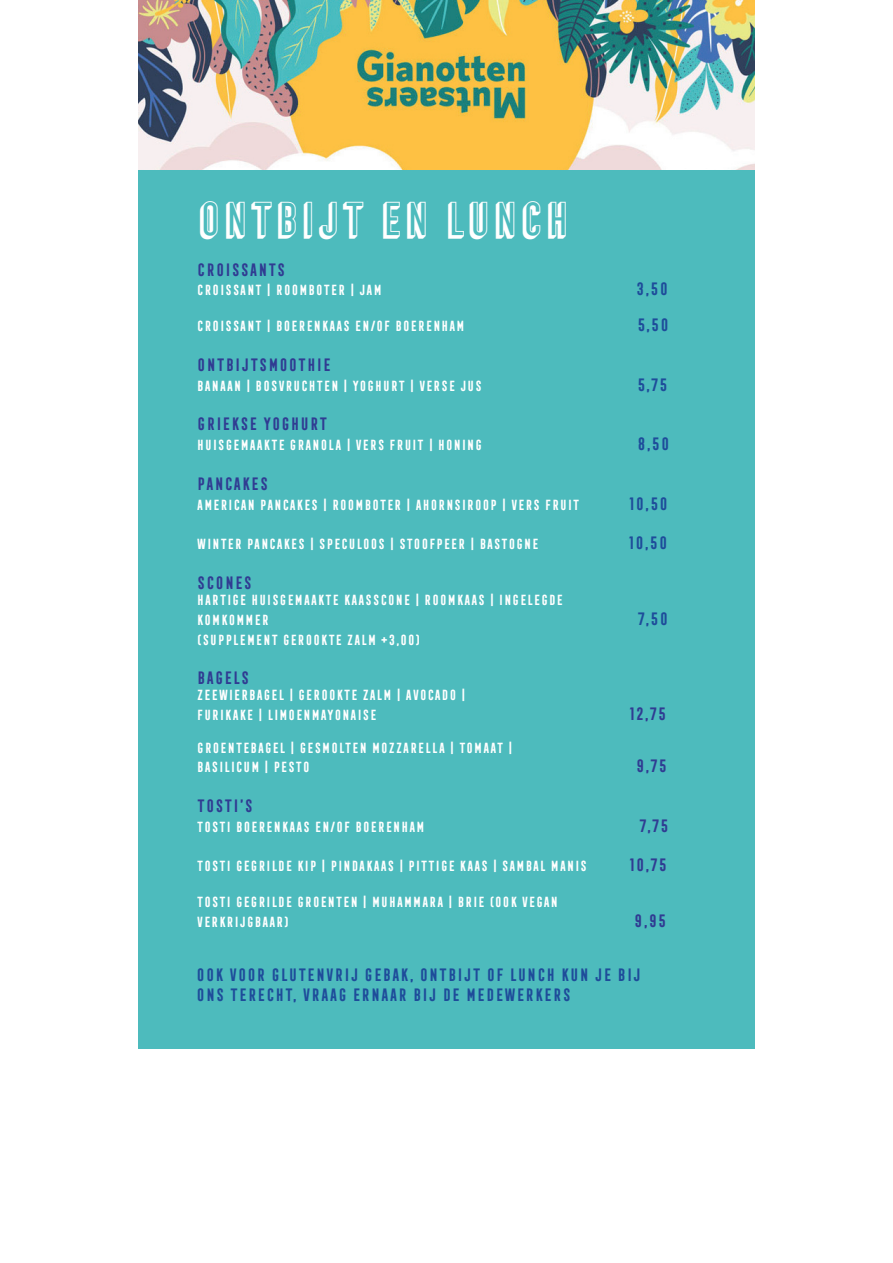
<style>
.page{position:relative;width:893px;height:1263px;background:#fff}
.page>*{position:absolute;margin:0;border:0;box-sizing:border-box;transform-origin:0 0}
.t1{font:45px "Frontage Condensed 3 D";color:#fff}
.t2{font:700 16.5px/19.8px "Frontage Condensed";color:#1e4c9a}
.t3{font:700 16.5px "Frontage Condensed";color:#303c92}
.t4{font:700 13.5px/19.8px "Frontage Condensed";color:#fff}
</style>
<div class="page">
<img style="left:138px;top:0;width:617px;height:170px">
<div style="left:138px;top:170px;width:617px;height:940px;background:#4dbbbd"></div>
<div style="left:91px;top:1049px;width:705px;height:213px;background:#fff"></div>
<h1 class="t1" style="left:196px;top:194px;width:375px">ONTBIJT EN LUNCH</h1>
<p class="t3" style="left:196px;top:260px;width:91px">CROISSANTS</p>
<p class="t4" style="left:196px;top:280px;width:187px">CROISSANT | ROOMBOTER | JAM</p>
<p class="t2" style="left:635px;top:279px;width:34px">3,50</p>
<p class="t4" style="left:196px;top:316px;width:270px">CROISSANT | BOERENKAAS EN/OF BOERENHAM</p>
<p class="t2" style="left:636px;top:315px;width:34px">5,50</p>
<p class="t3" style="left:196px;top:355px;width:136px">ONTBIJTSMOOTHIE</p>
<p class="t4" style="left:196px;top:376px;width:287px">BANAAN | BOSVRUCHTEN | YOGHURT | VERSE JUS</p>
<p class="t2" style="left:636px;top:375px;width:33px">5,75</p>
<p class="t3" style="left:196px;top:415px;width:133px">GRIEKSE YOGHURT</p>
<p class="t4" style="left:196px;top:435px;width:287px">HUISGEMAAKTE GRANOLA | VERS FRUIT | HONING</p>
<p class="t2" style="left:636px;top:434px;width:35px">8,50</p>
<p class="t3" style="left:196px;top:474px;width:73px">PANCAKES</p>
<p class="t4" style="left:196px;top:495px;width:385px">AMERICAN PANCAKES | ROOMBOTER | AHORNSIROOP | VERS FRUIT</p>
<p class="t2" style="left:628px;top:493px;width:41px">10,50</p>
<p class="t4" style="left:196px;top:534px;width:344px">WINTER PANCAKES | SPECULOOS | STOOFPEER | BASTOGNE</p>
<p class="t2" style="left:628px;top:533px;width:41px">10,50</p>
<p class="t3" style="left:196px;top:573px;width:57px">SCONES</p>
<p class="t4" style="left:196px;top:590px;width:368px">HARTIGE HUISGEMAAKTE KAASSCONE | ROOMKAAS | INGELEGDE<br>KOMKOMMER</p>
<p class="t2" style="left:636px;top:609px;width:33px">7,50</p>
<p class="t4" style="left:196px;top:630px;width:226px">(SUPPLEMENT GEROOKTE ZALM +3,00)</p>
<p class="t3" style="left:196px;top:669px;width:55px">BAGELS</p>
<p class="t4" style="left:196px;top:685px;width:271px">ZEEWIERBAGEL | GEROOKTE ZALM | AVOCADO |<br>FURIKAKE | LIMOENMAYONAISE</p>
<p class="t4" style="left:196px;top:738px;width:318px">GROENTEBAGEL | GESMOLTEN MOZZARELLA | TOMAAT |<br>BASILICUM | PESTO</p>
<p class="t3" style="left:628px;top:705px;width:40px">12,75</p>
<p class="t3" style="left:635px;top:757px;width:34px">9,75</p>
<p class="t3" style="left:196px;top:796px;width:58px">TOSTI’S</p>
<p class="t4" style="left:196px;top:817px;width:230px">TOSTI BOERENKAAS EN/OF BOERENHAM</p>
<p class="t3" style="left:638px;top:816px;width:32px">7,75</p>
<p class="t4" style="left:196px;top:856px;width:392px">TOSTI GEGRILDE KIP | PINDAKAAS | PITTIGE KAAS | SAMBAL MANIS</p>
<p class="t3" style="left:628px;top:856px;width:40px">10,75</p>
<p class="t4" style="left:196px;top:892px;width:363px">TOSTI GEGRILDE GROENTEN | MUHAMMARA | BRIE (OOK VEGAN<br>VERKRIJGBAAR)</p>
<p class="t3" style="left:633px;top:912px;width:35px">9,95</p>
<p class="t2" style="left:196px;top:965px;width:447px">OOK VOOR GLUTENVRIJ GEBAK, ONTBIJT OF LUNCH KUN JE BIJ<br>ONS TERECHT, VRAAG ERNAAR BIJ DE MEDEWERKERS</p>
</div>
